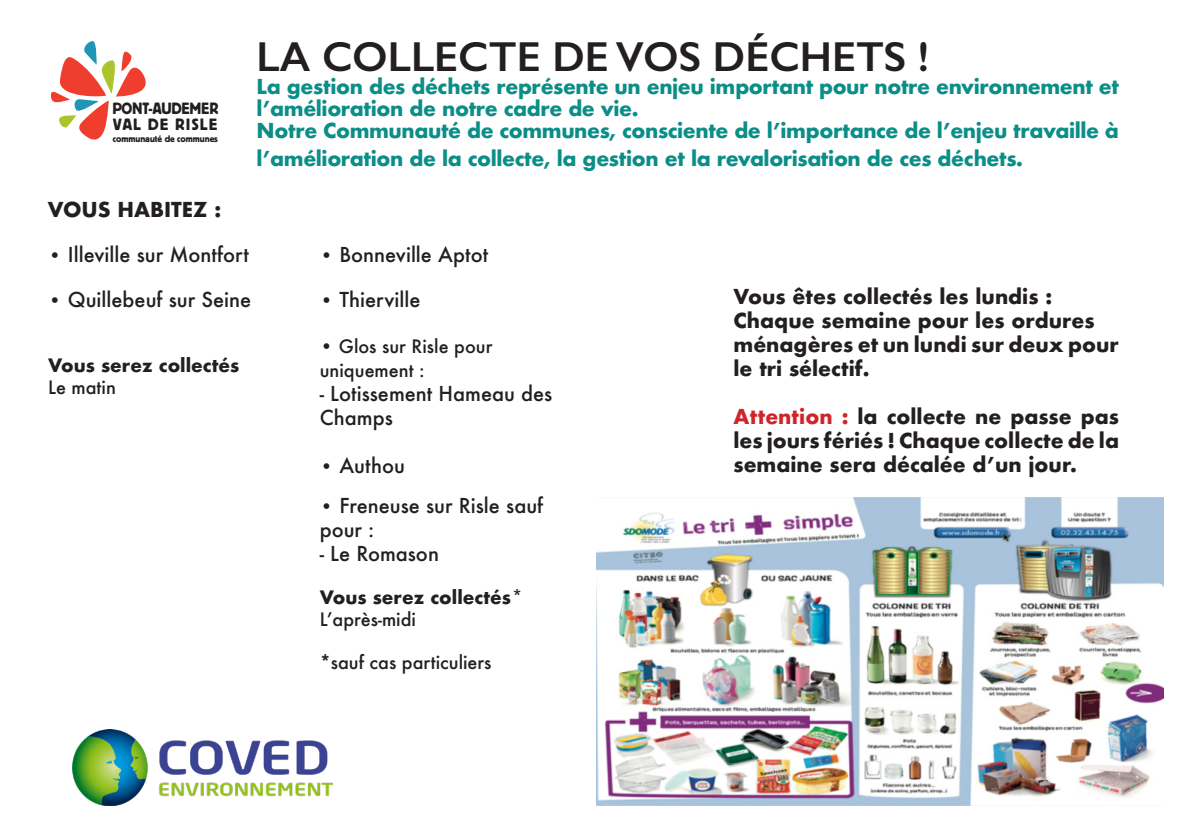
<style>
.page{position:relative;width:1191px;height:840px;background:#fff}
.page>*{position:absolute;margin:0;border:0;box-sizing:border-box;transform-origin:0 0}
.Style_de_paragraphe_1{font:600 42px "Gill Sans";color:#231f20}
.Style_de_paragraphe_1-2{font:700 20px/22px "Futura";letter-spacing:-.02em;color:#0a8e87}
.t1{font:700 20px/24px "Futura";color:#231f20}
.t2{font:500 20px/24px "Futura";color:#231f20}
.t3{font:500 18px "Futura";color:#231f20}
.t4{font:700 18px "Futura";color:#231f20}
.t5{font:17.2px/15.8px "Block T";letter-spacing:-.015em;color:#231f20;scale:.95 1}
.t6{font:10px "Block T";color:#231f20}
.s1{font-size:18px}
.s2{color:#d1232a}
</style>
<div class="page">
<svg style="left:51px;top:41px;width:95px;height:99px"></svg>
<img style="left:596px;top:497px;width:567px;height:307px">
<img style="left:72px;top:729px;width:261px;height:75px">
<p class="t5" style="left:112px;top:100px;width:113px">PONT-AUDEMER<br>VAL DE RISLE</p>
<p class="t6" style="left:113px;top:133px;width:107px">communauté de communes</p>
<p class="Style_de_paragraphe_1" style="left:257px;top:32px;width:674px">LA COLLECTE DE VOS DÉCHETS !</p>
<p class="Style_de_paragraphe_1-2" style="left:257px;top:75px;width:863px">La gestion des déchets représente un enjeu important pour notre environnement et l’amélioration de notre cadre de vie.</p>
<p class="Style_de_paragraphe_1-2" style="left:257px;top:116px;width:863px;line-height:28px">Notre Communauté de communes, consciente de l’importance de l’enjeu travaille à l’amélioration de la collecte, la gestion et la revalorisation de ces déchets.</p>
<p class="t1" style="left:48px;top:197px;width:175px">VOUS HABITEZ :</p>
<p class="t2" style="left:48px;top:242px;width:202px"><span class="s1">•</span> Illeville sur Montfort</p>
<p class="t2" style="left:48px;top:287px;width:205px"><span class="s1">•</span> Quillebeuf sur Seine</p>
<p class="t4" style="left:48px;top:352px;width:193px">Vous serez collectés</p>
<p class="t3" style="left:48px;top:374px;width:69px">Le matin</p>
<p class="t2" style="left:320px;top:242px;width:170px"><span class="s1">•</span> Bonneville Aptot</p>
<p class="t2" style="left:320px;top:287px;width:102px"><span class="s1">•</span> Thierville</p>
<p class="t3" style="left:320px;top:334px;width:174px">• Glos sur Risle pour</p>
<p class="t3" style="left:320px;top:358px;width:107px">uniquement :</p>
<p class="t2" style="left:320px;top:381px;width:234px">- Lotissement Hameau des<br>Champs</p>
<p class="t2" style="left:320px;top:453px;width:87px"><span class="s1">•</span> Authou</p>
<p class="t2" style="left:320px;top:493px;width:225px"><span class="s1">•</span> Freneuse sur Risle sauf pour :</p>
<p class="t2" style="left:320px;top:541px;width:121px">- Le Romason</p>
<p class="t4" style="left:320px;top:584px;width:205px">Vous serez collectés*</p>
<p class="t3" style="left:320px;top:606px;width:98px">L’après-midi</p>
<p class="t3" style="left:320px;top:650px;width:173px">*sauf cas particuliers</p>
<p class="t1" style="left:733px;top:284px;width:320px">Vous êtes collectés les lundis :</p>
<p class="t1" style="left:733px;top:308px;width:363px">Chaque semaine pour les ordures</p>
<p class="t1" style="left:733px;top:332px;width:387px">ménagères et un lundi sur deux pour le tri sélectif.</p>
<p class="t1" style="left:733px;top:404px;width:387px;text-align:justify"><span class="s2">Attention :</span> la collecte ne passe pas les jours fériés ! Chaque collecte de la semaine sera décalée d’un jour.</p>
</div>
